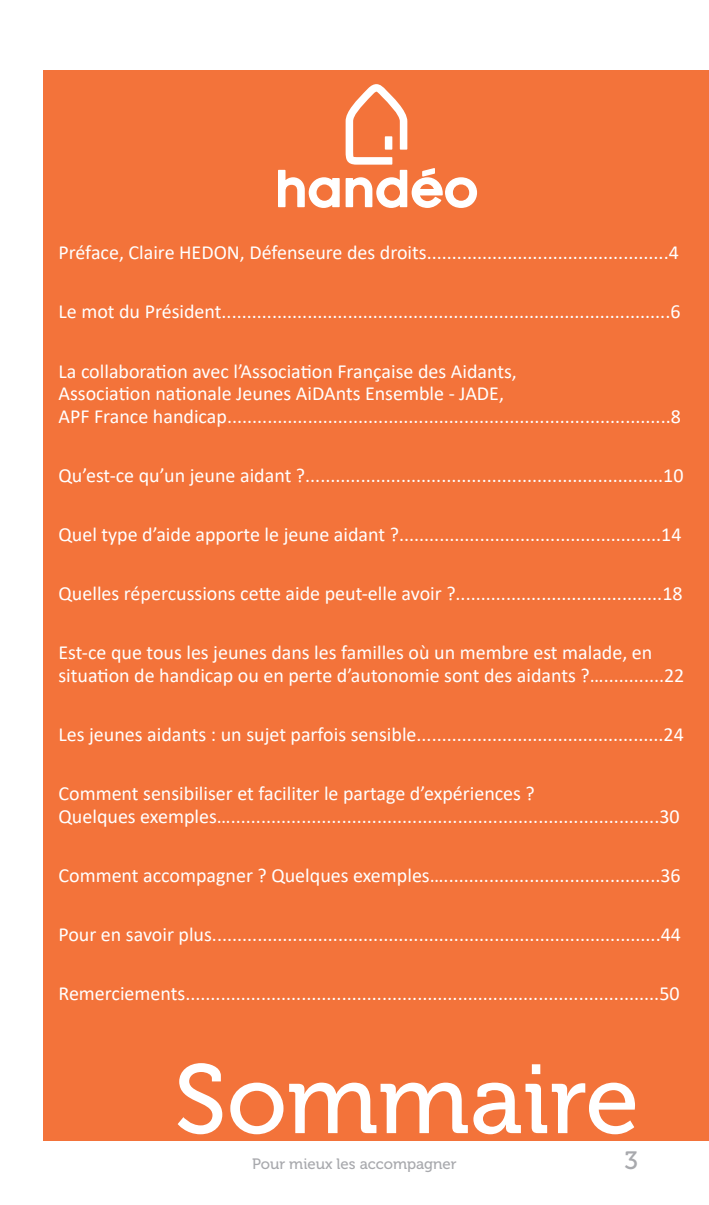
<style>
.page{position:relative;width:709px;height:1205px;background:#fff}
.page>*{position:absolute;margin:0;border:0;box-sizing:border-box;transform-origin:0 0}
.t1{font:97.5px "Museo 500";color:#fff}
.t2{font:25px "Museo 500";color:#a8a9ad}
.t3{font:20px/22.5px "Calibri";color:#fff}
.t4{font:15px "Museo 500";color:#a8a9ad}
</style>
<div class="page">
<div style="left:44px;top:70px;width:665px;height:1070px;background:#f3733a"></div>
<svg style="left:278px;top:84px;width:199px;height:124px"></svg>
<p class="t3" style="left:58px;top:241px;width:622px">Préface, Claire HEDON, Défenseure des droits................................................4</p>
<p class="t3" style="left:58px;top:300px;width:623px">Le mot du Président.........................................................................................6</p>
<p class="t3" style="left:58px;top:359px;width:624px">La collaboration avec l’Association Française des Aidants,<br>Association nationale Jeunes AiDAnts Ensemble - JADE,<br>APF France handicap........................................................................................8</p>
<p class="t3" style="left:58px;top:463px;width:626px">Qu’est-ce qu’un jeune aidant ?.......................................................................10</p>
<p class="t3" style="left:58px;top:522px;width:624px">Quel type d’aide apporte le jeune aidant ?....................................................14</p>
<p class="t3" style="left:58px;top:582px;width:625px">Quelles répercussions cette aide peut-elle avoir ?.........................................18</p>
<p class="t3" style="left:58px;top:641px;width:627px">Est-ce que tous les jeunes dans les familles où un membre est malade, en situation de handicap ou en perte d’autonomie sont des aidants ?…............22</p>
<p class="t3" style="left:58px;top:723px;width:627px">Les jeunes aidants : un sujet parfois sensible.................................................24</p>
<p class="t3" style="left:58px;top:782px;width:622px">Comment sensibiliser et faciliter le partage d’expériences ?<br>Quelques exemples….....................................................................................30</p>
<p class="t3" style="left:58px;top:863px;width:623px">Comment accompagner ? Quelques exemples…...........................................36</p>
<p class="t3" style="left:58px;top:923px;width:624px">Pour en savoir plus.........................................................................................44</p>
<p class="t3" style="left:58px;top:982px;width:622px">Remerciements..............................................................................................50</p>
<h1 class="t1" style="left:174px;top:1046px;width:466px">Sommaire</h1>
<p class="t4" style="left:252px;top:1155px;width:206px">Pour mieux les accompagner</p>
<p class="t2" style="left:624px;top:1147px;width:15px">3</p>
</div>
